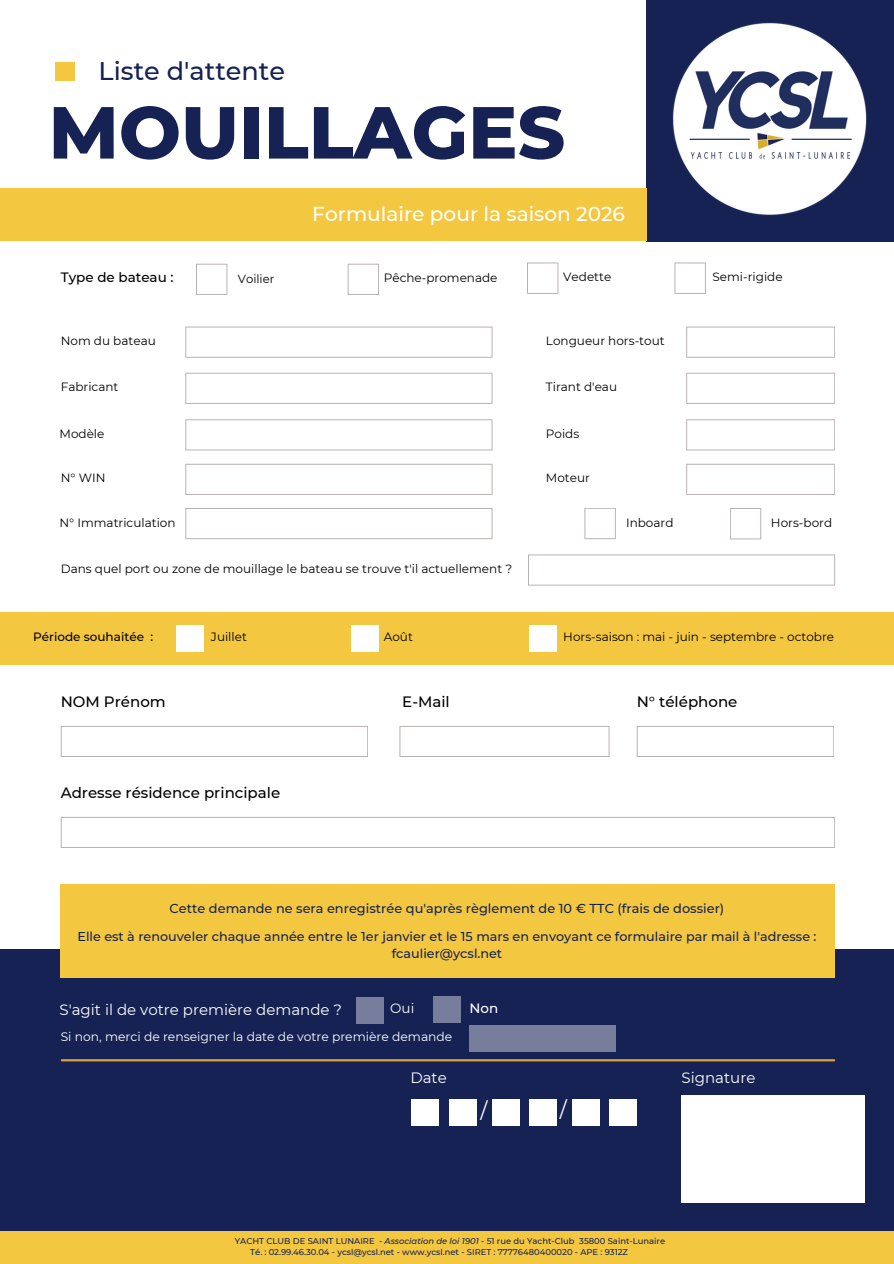
<style>
.page{position:relative;width:894px;height:1264px;background:#fff}
.page>*{position:absolute;margin:0;border:0;box-sizing:border-box;transform-origin:0 0}
.t1{font:800 73.5px "Montserrat";color:#152253}
.t2{font:500 25.5px "Montserrat";color:#152253}
.t3{font:20.85px "Montserrat";color:#fff}
.t4{font:500 20.1px "Montserrat";color:#fff}
.t5{font:500 15px "Montserrat";color:#000}
.t6{font:15px "Montserrat";color:#fff}
.t7{font:500 13.5px "Montserrat";color:#000}
.t8{font:13.5px "Montserrat";color:#fff}
.t9{font:500 13.5px "Montserrat";color:#fff}
.t10{font:500 12.9px "Montserrat";color:#152253}
.t11{font:500 12.75px/17px "Montserrat";color:#152253;text-align:center}
.t12{font:12.3px "Montserrat";color:#fff}
.t13{font:12px "Montserrat";color:#000}
.t14{font:500 12px "Montserrat";color:#000}
.t15{font:11.7px "Montserrat";color:#000}
.t16{font:500 8.4px "Montserrat";color:#152253}
.s1{font-style:italic}
</style>
<div class="page">
<div style="left:646px;top:0;width:247px;height:241px;background:#152253"></div>
<div style="left:0;top:188px;width:646px;height:53px;background:#f4c741"></div>
<div style="left:56px;top:62px;width:19px;height:19px;background:#f4c741"></div>
<div style="left:0;top:612px;width:893px;height:52px;background:#f4c741"></div>
<div style="left:0;top:949px;width:893px;height:314px;background:#152253"></div>
<div style="left:60px;top:883px;width:774px;height:94px;background:#f4c741"></div>
<div style="left:528px;top:625px;width:28px;height:26px;background:#fff"></div>
<div style="left:433px;top:996px;width:28px;height:26px;background:#777e9b"></div>
<div style="left:356px;top:997px;width:27px;height:26px;background:#777e9b"></div>
<hr style="left:62px;top:1059px;width:771px;height:2px;background:#e0a03d">
<svg style="left:185px;top:508px;width:307px;height:31px"></svg>
<svg style="left:527px;top:262px;width:31px;height:32px"></svg>
<svg style="left:674px;top:262px;width:31px;height:32px"></svg>
<svg style="left:196px;top:264px;width:31px;height:31px"></svg>
<svg style="left:347px;top:264px;width:32px;height:31px"></svg>
<svg style="left:61px;top:726px;width:307px;height:31px"></svg>
<svg style="left:399px;top:726px;width:210px;height:31px"></svg>
<svg style="left:61px;top:817px;width:773px;height:31px"></svg>
<img style="left:672px;top:22px;width:195px;height:194px">
<svg style="left:636px;top:726px;width:198px;height:31px"></svg>
<svg style="left:185px;top:419px;width:307px;height:31px"></svg>
<svg style="left:185px;top:464px;width:307px;height:31px"></svg>
<svg style="left:185px;top:373px;width:307px;height:31px"></svg>
<svg style="left:185px;top:326px;width:307px;height:32px"></svg>
<div style="left:351px;top:625px;width:28px;height:26px;background:#fff"></div>
<div style="left:176px;top:625px;width:28px;height:27px;background:#fff"></div>
<svg style="left:686px;top:326px;width:148px;height:32px"></svg>
<svg style="left:686px;top:373px;width:148px;height:31px"></svg>
<svg style="left:686px;top:419px;width:148px;height:31px"></svg>
<svg style="left:686px;top:464px;width:148px;height:31px"></svg>
<svg style="left:584px;top:508px;width:31px;height:31px"></svg>
<svg style="left:730px;top:508px;width:31px;height:31px"></svg>
<svg style="left:528px;top:554px;width:306px;height:31px"></svg>
<div style="left:469px;top:1024px;width:147px;height:27px;background:#777e9b"></div>
<div style="left:0;top:1231px;width:893px;height:32px;background:#f4c741"></div>
<div style="left:681px;top:1095px;width:183px;height:107px;background:#fff"></div>
<div style="left:411px;top:1099px;width:27px;height:26px;background:#fff"></div>
<div style="left:448px;top:1099px;width:28px;height:26px;background:#fff"></div>
<div style="left:492px;top:1099px;width:28px;height:26px;background:#fff"></div>
<div style="left:528px;top:1099px;width:28px;height:26px;background:#fff"></div>
<div style="left:572px;top:1099px;width:28px;height:26px;background:#fff"></div>
<div style="left:609px;top:1099px;width:28px;height:26px;background:#fff"></div>
<h1 class="t2" style="left:99px;top:55px;width:188px">Liste d'attente</h1>
<h2 class="t1" style="left:49px;top:87px;width:518px">MOUILLAGES</h2>
<h3 class="t4" style="left:312px;top:201px;width:314px">Formulaire pour la saison 2026</h3>
<p class="t7" style="left:61px;top:268px;width:114px">Type de bateau :</p>
<p class="t15" style="left:238px;top:271px;width:38px">Voilier</p>
<p class="t13" style="left:383px;top:271px;width:115px">Pêche-promenade</p>
<p class="t13" style="left:563px;top:269px;width:50px">Vedette</p>
<p class="t13" style="left:712px;top:269px;width:72px">Semi-rigide</p>
<p class="t13" style="left:61px;top:333px;width:97px">Nom du bateau</p>
<p class="t13" style="left:61px;top:379px;width:59px">Fabricant</p>
<p class="t13" style="left:59px;top:426px;width:46px">Modèle</p>
<p class="t13" style="left:545px;top:333px;width:120px">Longueur hors-tout</p>
<h4 class="t13" style="left:545px;top:379px;width:73px">Tirant d'eau</h4>
<h4 class="t13" style="left:545px;top:426px;width:35px">Poids</h4>
<h4 class="t13" style="left:61px;top:470px;width:46px">N° WIN</h4>
<p class="t13" style="left:545px;top:470px;width:46px">Moteur</p>
<h4 class="t13" style="left:59px;top:515px;width:117px">N° Immatriculation</h4>
<p class="t13" style="left:626px;top:515px;width:49px">Inboard</p>
<h5 class="t13" style="left:770px;top:515px;width:63px">Hors-bord</h5>
<h4 class="t13" style="left:61px;top:561px;width:453px">Dans quel port ou zone de mouillage le bateau se trouve t'il actuellement ?</h4>
<h4 class="t14" style="left:33px;top:629px;width:122px">Période souhaitée :</h4>
<p class="t5" style="left:61px;top:692px;width:106px">NOM Prénom</p>
<p class="t13" style="left:211px;top:629px;width:37px">Juillet</p>
<p class="t13" style="left:383px;top:629px;width:31px">Août</p>
<p class="t13" style="left:563px;top:629px;width:272px">Hors-saison : mai - juin - septembre - octobre</p>
<h6 class="t5" style="left:402px;top:692px;width:49px">E-Mail</h6>
<p class="t5" style="left:636px;top:692px;width:102px">N° téléphone</p>
<p class="t5" style="left:61px;top:783px;width:221px">Adresse résidence principale</p>
<p class="t10" style="left:169px;top:900px;width:556px">Cette demande ne sera enregistrée qu'après règlement de 10 € TTC (frais de dossier)</p>
<p class="t11" style="left:77px;top:927px;width:740px">Elle est à renouveler chaque année entre le 1er janvier et le 15 mars en envoyant ce formulaire par mail à l'adresse : fcaulier@ycsl.net</p>
<p class="t8" style="left:390px;top:999px;width:26px">Oui</p>
<p class="t9" style="left:469px;top:999px;width:30px">Non</p>
<p class="t6" style="left:59px;top:1000px;width:284px">S'agit il de votre première demande ?</p>
<p class="t12" style="left:61px;top:1029px;width:393px">Si non, merci de renseigner la date de votre première demande</p>
<p class="t6" style="left:410px;top:1068px;width:38px">Date</p>
<p class="t6" style="left:681px;top:1068px;width:75px">Signature</p>
<p class="t3" style="left:480px;top:1097px;width:9px">/</p>
<p class="t3" style="left:559px;top:1096px;width:9px">/</p>
<p class="t16" style="left:235px;top:1235px;width:141px">YACHT CLUB DE SAINT LUNAIRE</p>
<p class="t16" style="left:379px;top:1235px;width:287px">- <span class="s1">Association de loi 1901</span> - 51 rue du Yacht-Club 35800 Saint-Lunaire</p>
<p class="t16" style="left:250px;top:1246px;width:379px">Té. : 02.99.46.30.04 - ycsl@ycsl.net - www.ycsl.net - SIRET : 77776480400020 - APE : 9312Z</p>
</div>
